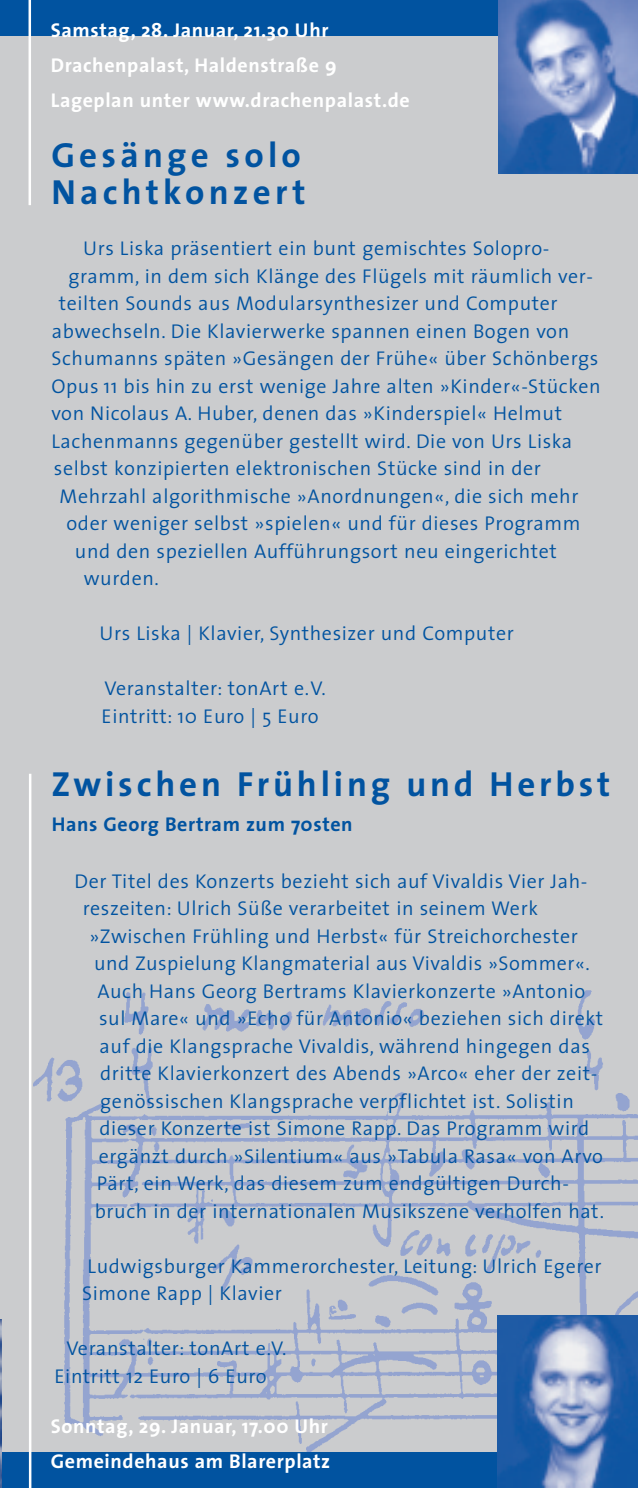
<style>
.page{position:relative;width:638px;height:1488px;background:#fff}
.page>*{position:absolute;margin:0;border:0;box-sizing:border-box;transform-origin:0 0}
.t1{font:700 35px/37.5px "The Sans";letter-spacing:.11em;color:#0153a0}
.t2{font:300 20px/27.5px "The Sans";letter-spacing:.03em;color:#0153a0}
.t3{font:700 20px/35px "The Sans";letter-spacing:.03em;color:#fff}
.t4{font:700 20px "The Sans";letter-spacing:.03em;color:#0153a0}
</style>
<div class="page">
<div style="left:0;top:0;width:638px;height:1477px;background:#cbccce"></div>
<img style="left:34px;top:990px;width:604px;height:462px">
<div style="left:0;top:0;width:638px;height:36px;background:#0153a0"></div>
<div style="left:0;top:1452px;width:638px;height:35px;background:#0153a0"></div>
<img style="left:0;top:1319px;width:2px;height:168px">
<img style="left:498px;top:0;width:140px;height:174px">
<img style="left:498px;top:1315px;width:140px;height:172px">
<hr style="left:29px;top:0;width:2px;height:205px;background:#fff">
<hr style="left:29px;top:773px;width:2px;height:714px;background:#fff">
<p class="t3" style="left:51px;top:14px;width:360px">Samstag, 28. Januar, 21.30 Uhr<br>Drachenpalast, Haldenstraße 9<br>Lageplan unter www.drachenpalast.de</p>
<h1 class="t1" style="left:51px;top:139px;width:255px">Gesänge solo<br>Nachtkonzert</h1>
<p class="t2" style="left:83px;top:237px;width:468px">Urs Liska präsentiert ein bunt gemischtes Solopro-</p>
<p class="t2" style="left:68px;top:264px;width:526px">gramm, in dem sich Klänge des Flügels mit räumlich ver-</p>
<p class="t2" style="left:59px;top:292px;width:500px">teilten Sounds aus Modularsynthesizer und Computer</p>
<p class="t2" style="left:52px;top:319px;width:518px">abwechseln. Die Klavierwerke spannen einen Bogen von</p>
<p class="t2" style="left:51px;top:347px;width:548px">Schumanns späten »Gesängen der Frühe« über Schönbergs</p>
<p class="t2" style="left:51px;top:374px;width:550px">Opus 11 bis hin zu erst wenige Jahre alten »Kinder«-Stücken</p>
<p class="t2" style="left:51px;top:402px;width:512px">von Nicolaus A. Huber, denen das »Kinderspiel« Helmut</p>
<p class="t2" style="left:51px;top:429px;width:522px">Lachenmanns gegenüber gestellt wird. Die von Urs Liska</p>
<p class="t2" style="left:54px;top:457px;width:488px">selbst konzipierten elektronischen Stücke sind in der</p>
<p class="t2" style="left:59px;top:484px;width:520px">Mehrzahl algorithmische »Anordnungen«, die sich mehr</p>
<p class="t2" style="left:66px;top:512px;width:515px">oder weniger selbst »spielen« und für dieses Programm</p>
<p class="t2" style="left:75px;top:539px;width:483px">und den speziellen Aufführungsort neu eingerichtet</p>
<p class="t2" style="left:84px;top:567px;width:77px">wurden.</p>
<p class="t2" style="left:99px;top:622px;width:416px">Urs Liska | Klavier, Synthesizer und Computer</p>
<p class="t2" style="left:102px;top:677px;width:226px">Veranstalter: tonArt e.V.<br>Eintritt: 10 Euro | 5 Euro</p>
<h1 class="t1" style="left:51px;top:769px;width:560px">Zwischen Frühling und Herbst</h1>
<p class="t4" style="left:52px;top:817px;width:302px">Hans Georg Bertram zum 70sten</p>
<p class="t2" style="left:74px;top:869px;width:514px">Der Titel des Konzerts bezieht sich auf Vivaldis Vier Jah-</p>
<p class="t2" style="left:83px;top:897px;width:456px">reszeiten: Ulrich Süße verarbeitet in seinem Werk</p>
<p class="t2" style="left:89px;top:924px;width:490px">»Zwischen Frühling und Herbst« für Streichorchester</p>
<p class="t2" style="left:94px;top:952px;width:497px">und Zuspielung Klangmaterial aus Vivaldis »Sommer«.</p>
<p class="t2" style="left:97px;top:979px;width:489px">Auch Hans Georg Bertrams Klavierkonzerte »Antonio</p>
<p class="t2" style="left:99px;top:1007px;width:505px">sul Mare« und »Echo für Antonio« beziehen sich direkt</p>
<p class="t2" style="left:100px;top:1034px;width:491px">auf die Klangsprache Vivaldis, während hingegen das</p>
<p class="t2" style="left:100px;top:1062px;width:498px">dritte Klavierkonzert des Abends »Arco« eher der zeit-</p>
<p class="t2" style="left:100px;top:1089px;width:475px">genössischen Klangsprache verpflichtet ist. Solistin</p>
<p class="t2" style="left:99px;top:1117px;width:491px">dieser Konzerte ist Simone Rapp. Das Programm wird</p>
<p class="t2" style="left:99px;top:1144px;width:505px">ergänzt durch »Silentium« aus »Tabula Rasa« von Arvo</p>
<p class="t2" style="left:97px;top:1172px;width:473px">Pärt, ein Werk, das diesem zum endgültigen Durch-</p>
<p class="t2" style="left:95px;top:1199px;width:511px">bruch in der internationalen Musikszene verholfen hat.</p>
<p class="t2" style="left:82px;top:1254px;width:521px">Ludwigsburger Kammerorchester, Leitung: Ulrich Egerer<br>Simone Rapp | Klavier</p>
<p class="t2" style="left:54px;top:1337px;width:233px;text-indent:12px">Veranstalter: tonArt e.V.<br>Eintritt 12 Euro | 6 Euro</p>
<p class="t3" style="left:51px;top:1410px;width:281px">Sonntag, 29. Januar, 17.00 Uhr<br>Gemeindehaus am Blarerplatz</p>
</div>
